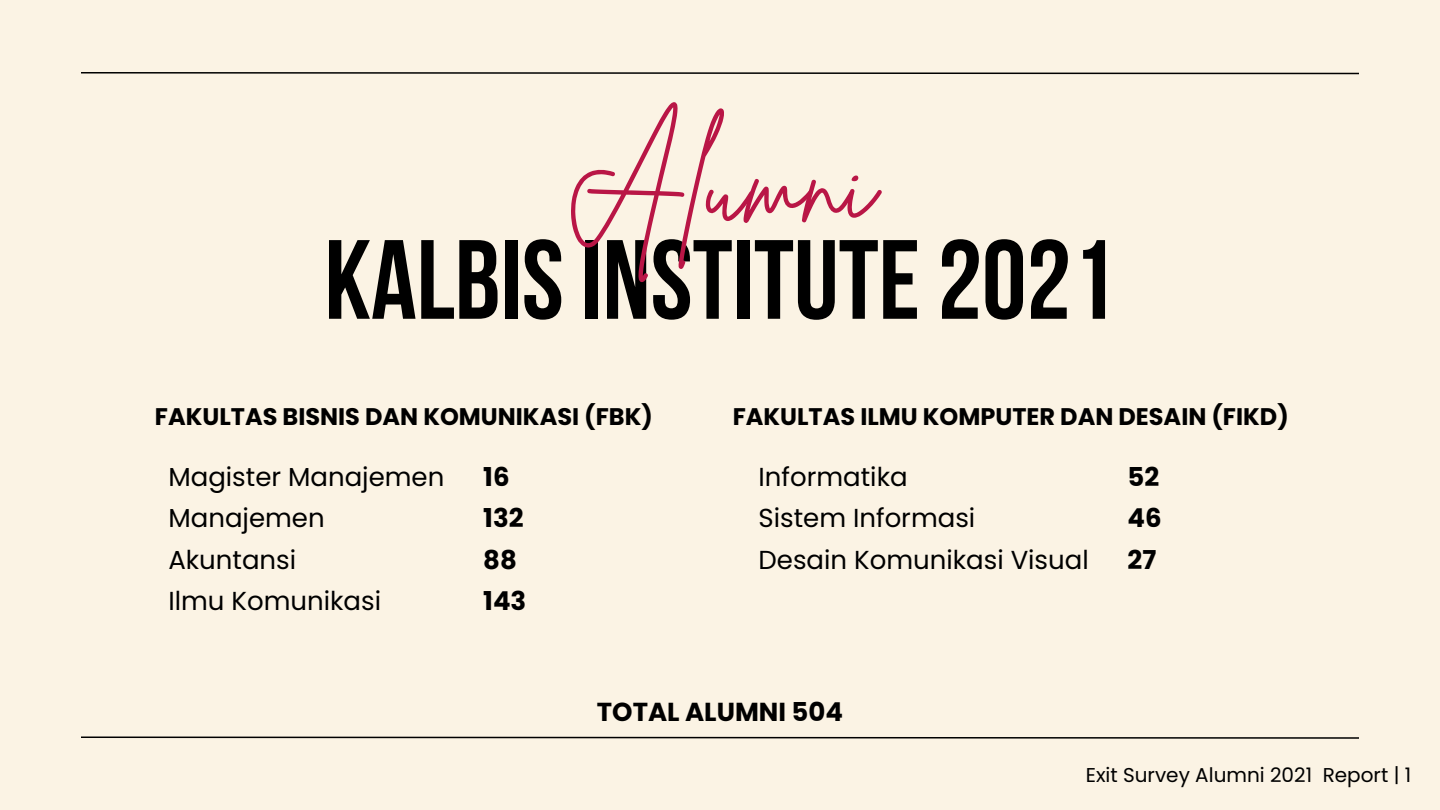
<style>
.page{position:relative;width:1440px;height:810px;background:#fbf3e4}
.page>*{position:absolute;margin:0;border:0;box-sizing:border-box;transform-origin:0 0}
.t1{font:113.5px "Brittany Signature";color:#b91646}
.t2{font:700 112.4px "Bebas Neue";color:#000}
.t3{font:26px/41.2px "Poppins";color:#000}
.t4{font:700 26px/41.2px "Poppins";color:#000}
.t5{font:700 24px "Poppins";color:#000}
.t6{font:20px "Poppins";color:#000}
</style>
<div class="page">
<svg style="left:81px;top:736px;width:1278px;height:3px"></svg>
<svg style="left:81px;top:72px;width:1278px;height:3px"></svg>
<h1 class="t1" style="left:565px;top:108px;width:312px">Alumni</h1>
<h2 class="t2" style="left:324px;top:234px;width:792px">KALBISINSTITUTE 2021</h2>
<h3 class="t5" style="left:155px;top:400px;width:499px">FAKULTAS BISNIS DAN KOMUNIKASI (FBK)</h3>
<h4 class="t5" style="left:733px;top:400px;width:558px">FAKULTAS ILMU KOMPUTER DAN DESAIN (FIKD)</h4>
<h3 class="t3" style="left:168px;top:457px;width:277px">Magister Manajemen<br>Manajemen<br>Akuntansi<br>Ilmu Komunikasi</h3>
<h5 class="t3" style="left:759px;top:457px;width:332px">Informatika<br>Sistem Informasi<br>Desain Komunikasi Visual</h5>
<h4 class="t4" style="left:483px;top:457px;width:45px">16<br>132<br>88<br>143</h4>
<h3 class="t4" style="left:1128px;top:457px;width:36px;text-align:justify">52<br>46<br>27</h3>
<p class="t4" style="left:597px;top:692px;width:248px">TOTAL ALUMNI 504</p>
<h5 class="t6" style="left:1086px;top:761px;width:327px">Exit Survey Alumni 2021 Report | 1</h5>
</div>
